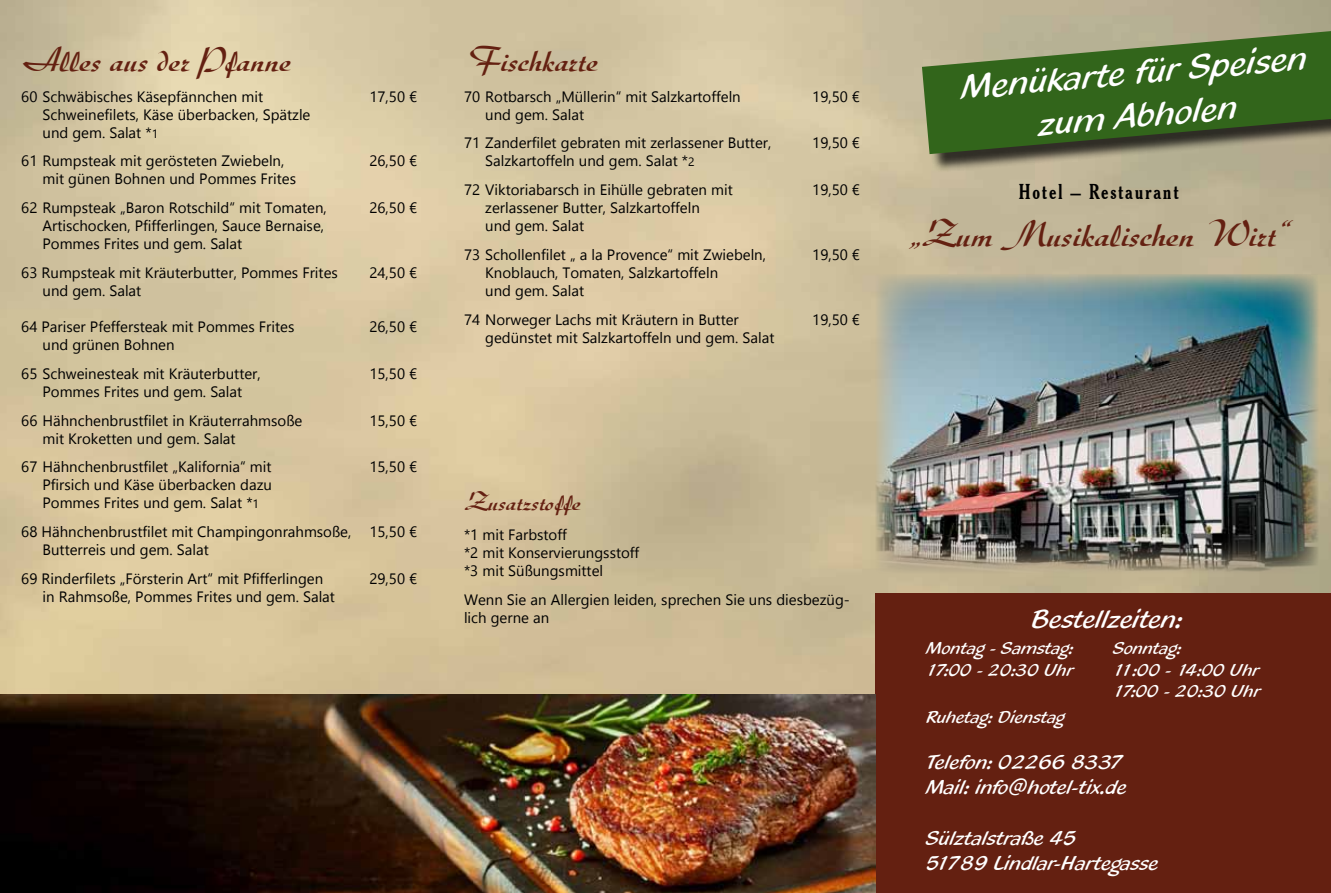
<style>
.page{position:relative;width:1331px;height:893px;background:#fff}
.page>*{position:absolute;margin:0;border:0;box-sizing:border-box;transform-origin:0 0}
.t1{font:500 39px "Diskus D";color:#642011}
.t2{font:36px/43.2px "Blacklight D";color:#fff;text-align:center}
.t3{font:500 36px "Diskus D";color:#642011}
.t4{font:27px "Blacklight D";color:#fff}
.t5{font:500 27px "Diskus D";color:#642011}
.t6{font:21px/25.2px "Blacklight D";color:#fff}
.t7{font:700 condensed 21px "Cheltenham BT";letter-spacing:.08em;color:#000}
.t8{font:18px/21.6px "Blacklight D";color:#fff}
.t9{font:15px/18px "Leelawadee UI";color:#000}
.s1{font-size:12px}
</style>
<div class="page">
<img style="left:0;top:0;width:1331px;height:695px">
<div style="left:924px;top:32px;width:407px;height:140px;background:#000;opacity:.75"></div>
<svg style="left:922px;top:31px;width:409px;height:123px;background:#4e7135"></svg>
<div style="left:876px;top:593px;width:455px;height:300px;background:#642011"></div>
<img style="left:0;top:695px;width:876px;height:198px">
<img style="left:876px;top:274px;width:442px;height:299px">
<h2 class="t3" style="left:21px;top:40px;width:270px">Alles aus der Pfanne</h2>
<p class="t9" style="left:21px;top:87px;width:243px">60 Schwäbisches Käsepfännchen mit</p>
<p class="t9" style="left:369px;top:87px;width:49px">17,50 €</p>
<p class="t9" style="left:43px;top:105px;width:269px">Schweinefilets, Käse überbacken, Spätzle und gem. Salat *<span class="s1">1</span></p>
<p class="t9" style="left:21px;top:151px;width:265px">61 Rumpsteak mit gerösteten Zwiebeln,</p>
<p class="t9" style="left:369px;top:151px;width:49px">26,50 €</p>
<p class="t9" style="left:21px;top:164px;width:307px;line-height:28.8px;text-indent:21px">mit günen Bohnen und Pommes Frites<br>62 Rumpsteak „Baron Rotschild“ mit Tomaten,</p>
<p class="t9" style="left:369px;top:198px;width:49px">26,50 €</p>
<p class="t9" style="left:43px;top:216px;width:283px">Artischocken, Pfifferlingen, Sauce Bernaise,<br>Pommes Frites und gem. Salat</p>
<p class="t9" style="left:21px;top:263px;width:318px">63 Rumpsteak mit Kräuterbutter, Pommes Frites</p>
<p class="t9" style="left:369px;top:263px;width:49px">24,50 €</p>
<p class="t9" style="left:43px;top:281px;width:100px">und gem. Salat</p>
<p class="t9" style="left:21px;top:317px;width:275px">64 Pariser Pfeffersteak mit Pommes Frites</p>
<p class="t9" style="left:369px;top:317px;width:49px">26,50 €</p>
<p class="t9" style="left:21px;top:330px;width:241px;line-height:28.8px;text-indent:21px">und grünen Bohnen<br>65 Schweinesteak mit Kräuterbutter,</p>
<p class="t9" style="left:369px;top:364px;width:49px">15,50 €</p>
<p class="t9" style="left:21px;top:376px;width:283px;line-height:28.8px;text-indent:21px">Pommes Frites und gem. Salat<br>66 Hähnchenbrustfilet in Kräuterrahmsoße</p>
<p class="t9" style="left:21px;top:423px;width:252px;line-height:28.8px;text-indent:21px">mit Kroketten und gem. Salat<br>67 Hähnchenbrustfilet „Kalifornia“ mit</p>
<p class="t9" style="left:369px;top:411px;width:49px">15,50 €</p>
<p class="t9" style="left:369px;top:457px;width:49px">15,50 €</p>
<p class="t9" style="left:43px;top:475px;width:231px">Pfirsich und Käse überbacken dazu<br>Pommes Frites und gem. Salat *<span class="s1">1</span></p>
<p class="t9" style="left:43px;top:522px;width:376px;text-indent:-21px">68 Hähnchenbrustfilet mit Champingonrahmsoße, 15,50 €<br>Butterreis und gem. Salat</p>
<p class="t9" style="left:21px;top:569px;width:303px">69 Rinderfilets „Försterin Art“ mit Pfifferlingen</p>
<p class="t9" style="left:369px;top:569px;width:49px">29,50 €</p>
<p class="t9" style="left:43px;top:587px;width:294px">in Rahmsoße, Pommes Frites und gem. Salat</p>
<h2 class="t3" style="left:464px;top:40px;width:135px">Fischkarte</h2>
<p class="t9" style="left:464px;top:87px;width:278px">70 Rotbarsch „Müllerin“ mit Salzkartoffeln</p>
<p class="t9" style="left:812px;top:87px;width:49px">19,50 €</p>
<p class="t9" style="left:464px;top:99px;width:309px;line-height:28.8px;text-indent:21px">und gem. Salat<br>71 Zanderfilet gebraten mit zerlassener Butter,</p>
<p class="t9" style="left:812px;top:133px;width:49px">19,50 €</p>
<p class="t9" style="left:464px;top:146px;width:270px;line-height:28.8px;text-indent:21px">Salzkartoffeln und gem. Salat *<span class="s1">2<br></span>72 Viktoriabarsch in Eihülle gebraten mit</p>
<p class="t9" style="left:812px;top:180px;width:49px">19,50 €</p>
<p class="t9" style="left:485px;top:198px;width:216px">zerlassener Butter, Salzkartoffeln und gem. Salat</p>
<p class="t9" style="left:464px;top:245px;width:304px">73 Schollenfilet „ a la Provence“ mit Zwiebeln,</p>
<p class="t9" style="left:812px;top:245px;width:49px">19,50 €</p>
<p class="t9" style="left:485px;top:263px;width:234px">Knoblauch, Tomaten, Salzkartoffeln und gem. Salat</p>
<p class="t9" style="left:464px;top:310px;width:276px">74 Norweger Lachs mit Kräutern in Butter</p>
<p class="t9" style="left:812px;top:310px;width:49px">19,50 €</p>
<p class="t9" style="left:485px;top:328px;width:291px">gedünstet mit Salzkartoffeln und gem. Salat</p>
<h3 class="t5" style="left:464px;top:486px;width:117px">Zusatzstoffe</h3>
<p class="t9" style="left:464px;top:525px;width:177px">*1 mit Farbstoff<br>*2 mit Konservierungsstoff *3 mit Süßungsmittel</p>
<p class="t9" style="left:464px;top:590px;width:387px">Wenn Sie an Allergien leiden, sprechen Sie uns diesbezüg&shy;lich gerne an</p>
<h2 class="t2" style="left:960px;top:66px;width:349px;rotate:-5deg">Menükarte für Speisen zum Abholen</h2>
<h3 class="t7" style="left:1018px;top:179px;width:162px">Hotel – Restaurant</h3>
<h1 class="t1" style="left:910px;top:212px;width:378px">„Zum Musikalischen Wirt“</h1>
<h3 class="t4" style="left:1032px;top:603px;width:152px">Bestellzeiten:</h3>
<p class="t8" style="left:927px;top:637px;width:149px">Montag - Samstag:<br>17:00 - 20:30 Uhr</p>
<p class="t8" style="left:1114px;top:637px;width:149px">Sonntag:<br>11:00 - 14:00 Uhr<br>17:00 - 20:30 Uhr</p>
<p class="t8" style="left:927px;top:706px;width:140px">Ruhetag: Dienstag</p>
<h3 class="t6" style="left:927px;top:750px;width:202px">Telefon: 02266 8337<br>Mail: info@hotel-tix.de</h3>
<h3 class="t6" style="left:927px;top:825px;width:234px">Sülztalstraße 45<br>51789 Lindlar-Hartegasse</h3>
</div>
